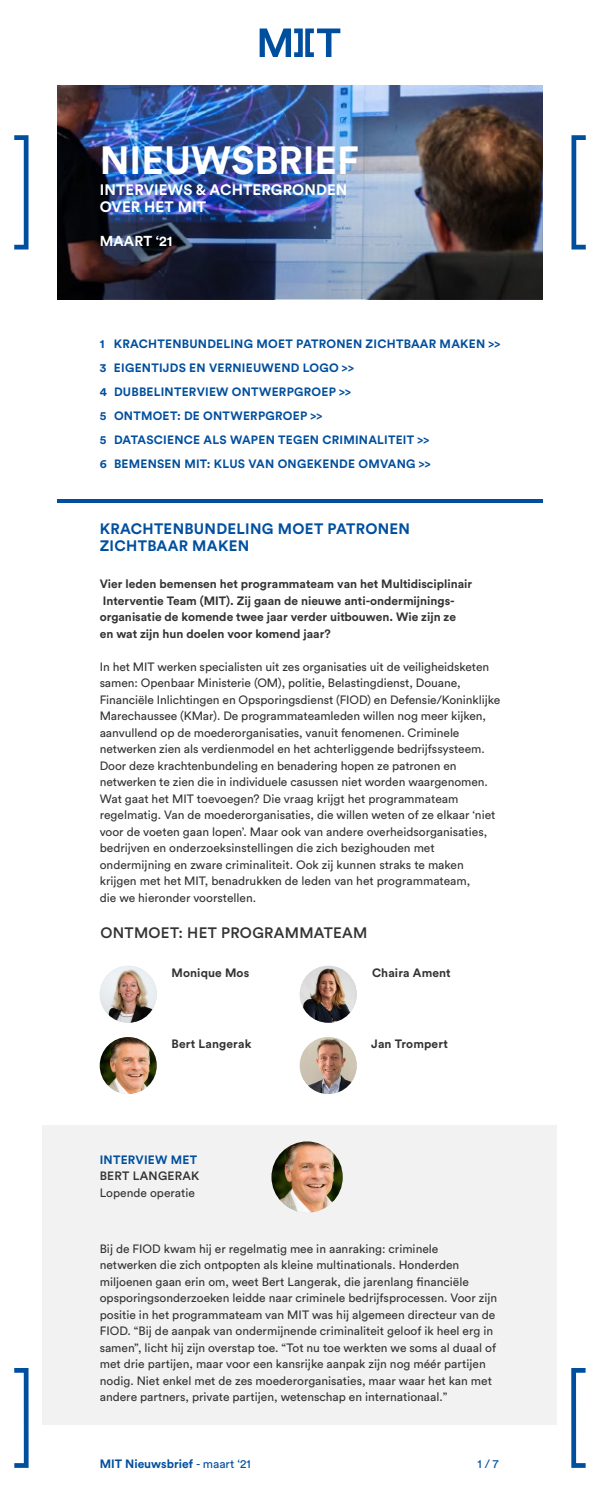
<style>
.page{position:relative;width:600px;height:1500px;background:#fff}
.page>*{position:absolute;margin:0;border:0;box-sizing:border-box;transform-origin:0 0}
.t1{font:700 39px "Circular Std";color:#fff}
.t2{font:700 15px/16.5px "Circular Std";letter-spacing:.02em;color:#004f9f}
.t3{font:700 15px/16.5px "Circular Std";letter-spacing:.01em;color:#fff}
.t4{font:500 15px "Circular Std";letter-spacing:.02em;color:#333}
.t5{font:700 14.25px "Circular Std";letter-spacing:.01em;color:#fff}
.t6{font:12px/16.5px "Circular Std";color:#333}
.t7{font:700 12px/16.5px "Circular Std";color:#333}
.t8{font:700 12px/24px "Circular Std";letter-spacing:.02em;color:#004f9f}
.t9{font:700 12px "Circular Std";color:#004f9f}
.t10{font:500 12px "Circular Std";letter-spacing:.02em;color:#333}
.t11{font:12px "Circular Std";color:#004f9f}
.s1{font-weight:400}
</style>
<div class="page">
<svg style="left:14px;top:1368px;width:15px;height:100px"></svg>
<svg style="left:571px;top:1368px;width:15px;height:100px"></svg>
<img style="left:57px;top:86px;width:486px;height:213px">
<svg style="left:260px;top:28px;width:80px;height:29px"></svg>
<svg style="left:14px;top:135px;width:15px;height:115px"></svg>
<svg style="left:572px;top:135px;width:14px;height:115px"></svg>
<hr style="left:57px;top:499px;width:486px;height:3px;background:#004f9f">
<img style="left:100px;top:966px;width:57px;height:57px;border-radius:28px">
<img style="left:100px;top:1037px;width:57px;height:57px;border-radius:28px">
<img style="left:300px;top:966px;width:57px;height:57px;border-radius:28px">
<img style="left:300px;top:1037px;width:57px;height:57px;border-radius:28px">
<div style="left:43px;top:1126px;width:514px;height:299px;background:#f2f2f2"></div>
<img style="left:272px;top:1142px;width:71px;height:71px;border-radius:36px">
<h1 class="t1" style="left:100px;top:135px;width:261px">NIEUWSBRIEF</h1>
<p class="t3" style="left:100px;top:181px;width:249px">INTERVIEWS &amp; ACHTERGRONDEN<br>OVER HET MIT</p>
<p class="t5" style="left:100px;top:232px;width:74px">MAART ‘21</p>
<p class="t8" style="left:100px;top:331px;width:402px">1 KRACHTENBUNDELING MOET PATRONEN ZICHTBAAR MAKEN &gt;&gt; 3 EIGENTIJDS EN VERNIEUWEND LOGO &gt;&gt;<br>4 DUBBELINTERVIEW ONTWERPGROEP &gt;&gt;<br>5 ONTMOET: DE ONTWERPGROEP &gt;&gt;<br>5 DATASCIENCE ALS WAPEN TEGEN -CRIMINALITEIT &gt;&gt;<br>6 BEMENSEN MIT: KLUS VAN ONGEKENDE OMVANG &gt;&gt;</p>
<p class="t2" style="left:100px;top:520px;width:312px">KRACHTENBUNDELING MOET PATRONEN<br>ZICHTBAAR MAKEN</p>
<p class="t7" style="left:100px;top:575px;width:374px">Vier leden bemensen het programmateam van het Multidisciplinair Interventie Team (MIT). Zij gaan de nieuwe anti-ondermijnings&shy;organisatie de komende twee jaar verder uitbouwen. Wie zijn ze en wat zijn hun doelen voor komend jaar?</p>
<p class="t6" style="left:100px;top:658px;width:402px">In het MIT werken specialisten uit zes organisaties uit de veiligheidsketen samen: Openbaar Ministerie (OM), politie, Belastingdienst, Douane, Financiële Inlichtingen en Opsporingsdienst (FIOD) en Defensie/Koninklijke Marechaussee (KMar). De programmateamleden willen nog meer kijken, aanvullend op de moederorganisaties, vanuit fenomenen. Criminele netwerken zien als verdienmodel en het achterliggende bedrijfssysteem.<br>Door deze krachtenbundeling en benadering hopen ze patronen en netwerken te zien die in individuele casussen niet worden waargenomen.<br>Wat gaat het MIT toevoegen? Die vraag krijgt het programmateam regelmatig. Van de moederorganisaties, die willen weten of ze elkaar ‘niet voor de voeten gaan lopen’. Maar ook van andere overheidsorganisaties, bedrijven en onderzoeksinstellingen die zich bezighouden met ondermijning en zware criminaliteit. Ook zij kunnen straks te maken krijgen met het MIT, benadrukken de leden van het programmateam,<br>die we hieronder voorstellen.</p>
<p class="t4" style="left:100px;top:924px;width:269px">ONTMOET: HET PROGRAMMATEAM</p>
<p class="t7" style="left:172px;top:964px;width:79px">Monique Mos</p>
<p class="t7" style="left:372px;top:964px;width:80px">Chaira Ament</p>
<p class="t7" style="left:172px;top:1036px;width:81px">Bert Langerak</p>
<p class="t7" style="left:371px;top:1036px;width:78px">Jan Trompert</p>
<p class="t8" style="left:100px;top:1147px;width:99px">INTERVIEW MET</p>
<p class="t10" style="left:100px;top:1169px;width:101px">BERT LANGERAK</p>
<p class="t6" style="left:100px;top:1184px;width:97px">Lopende operatie</p>
<p class="t6" style="left:100px;top:1240px;width:399px">Bij de FIOD kwam hij er regelmatig mee in aanraking: criminele netwerken die zich ontpopten als kleine multinationals. Honderden miljoenen gaan erin om, weet Bert Langerak, die jarenlang financiële opsporingsonderzoeken leidde naar criminele bedrijfsprocessen. Voor zijn positie in het programmateam van MIT was hij algemeen directeur van de FIOD. “Bij de aanpak van ondermijnende criminaliteit geloof ik heel erg in samen”, licht hij zijn overstap toe. “Tot nu toe werkten we soms al duaal of met drie partijen, maar voor een kansrijke aanpak zijn nog méér partijen nodig. Niet enkel met de zes moederorganisaties, maar waar het kan met andere partners, private partijen, wetenschap en internationaal.”</p>
<p class="t9" style="left:100px;top:1456px;width:153px">MIT Nieuwsbrief <span class="s1">- maart ‘21</span></p>
<p class="t11" style="left:478px;top:1456px;width:23px">1 / 7</p>
</div>
